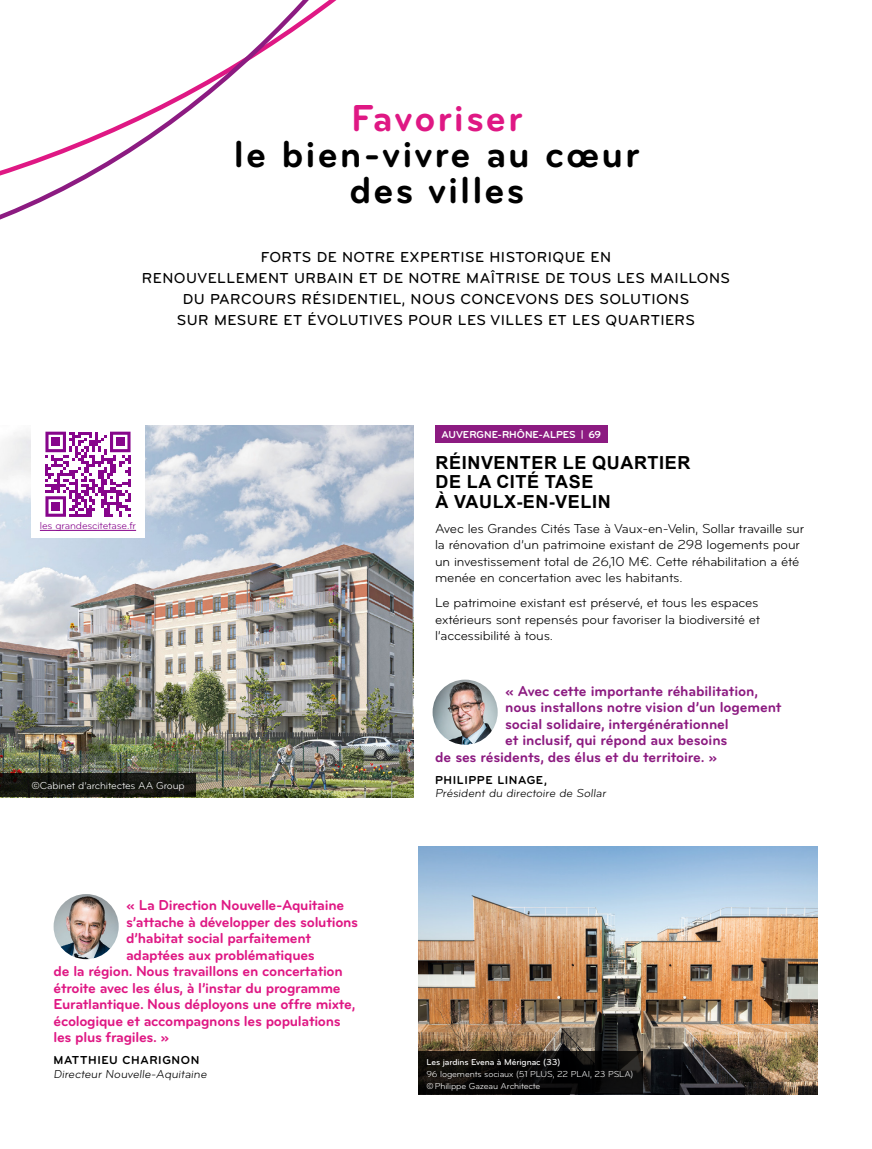
<style>
.page{position:relative;width:872px;height:1149px;background:#fff}
.page>*{position:absolute;margin:0;border:0;box-sizing:border-box;transform-origin:0 0}
.t1{font:700 39px/36px "Bryant Pro";letter-spacing:.05em;color:#000;text-align:center}
.t2{font:700 39px "Bryant Pro";letter-spacing:.05em;color:#df1884}
.t3{font:700 18px/19.5px "Arial";letter-spacing:.035em;color:#000}
.t4{font:700 15px "Bryant Pro";letter-spacing:-.02em;color:#df1884}
.t5{font:500 15px/21px "Bryant Pro";letter-spacing:.03em;color:#000;text-align:center}
.t6{font:700 15px "Bryant Pro";letter-spacing:-.01em;color:#8c1b81}
.t7{font:13.5px/16.5px "Bryant Pro";letter-spacing:-.01em;color:#000}
.t8{font:12px "Bryant Pro";color:#000}
.t9{font:700 12px "Bryant Pro";letter-spacing:.05em;color:#000}
.t10{font:10.5px "Bryant Pro";letter-spacing:-.01em;color:#fff}
.t11{font:700 10.5px "Bryant Pro";color:#fff}
.t12{font:10.5px "Bryant Pro";letter-spacing:-.01em;color:#87058c}
.t13{font:9px/12px "Bryant Pro";letter-spacing:-.01em;color:#fff}
.t14{font:500 9px "Bryant Pro";letter-spacing:-.01em;color:#fff}
</style>
<div class="page">
<img style="left:418px;top:846px;width:400px;height:247px">
<img style="left:0;top:425px;width:413px;height:371px">
<svg style="left:418px;top:1051px;width:224px;height:42px;background:#0b0a09"></svg>
<svg style="left:0;top:773px;width:196px;height:23px;background:#151611"></svg>
<div style="left:31px;top:423px;width:114px;height:114px;background:#fff"></div>
<svg style="left:0;top:0;width:337px;height:220px"></svg>
<img style="left:54px;top:893px;width:65px;height:65px;border-radius:33px">
<svg style="left:45px;top:431px;width:85px;height:85px"></svg>
<div style="left:51px;top:437px;width:9px;height:9px;background:#87058c"></div>
<div style="left:116px;top:437px;width:9px;height:9px;background:#87058c"></div>
<div style="left:51px;top:502px;width:9px;height:8px;background:#87058c"></div>
<div style="left:435px;top:425px;width:172px;height:18px;background:#8c1b81"></div>
<hr style="left:40px;top:530px;width:96px;height:1px;background:#87058c">
<img style="left:432px;top:679px;width:65px;height:65px;border-radius:33px">
<h1 class="t2" style="left:351px;top:97px;width:173px">Favoriser</h1>
<h1 class="t1" style="left:234px;top:137px;width:407px">le bien-vivre au cœur des villes</h1>
<p class="t5" style="left:142px;top:247px;width:590px">FORTS DE NOTRE EXPERTISE HISTORIQUE EN<br>RENOUVELLEMENT URBAIN ET DE NOTRE MAÎTRISE DE TOUS LES MAILLONS DU PARCOURS RÉSIDENTIEL, NOUS CONCEVONS DES SOLUTIONS<br>SUR MESURE ET ÉVOLUTIVES POUR LES VILLES ET LES QUARTIERS</p>
<p class="t12" style="left:40px;top:519px;width:98px">les grandescitetase.fr</p>
<p class="t10" style="left:31px;top:778px;width:155px">©Cabinet d’architectes AA Group</p>
<p class="t4" style="left:126px;top:896px;width:220px">« La Direction Nouvelle-Aquitaine</p>
<p class="t4" style="left:126px;top:913px;width:233px">s’attache à développer des solutions</p>
<p class="t4" style="left:126px;top:929px;width:186px">d’habitat social parfaitement</p>
<p class="t4" style="left:126px;top:946px;width:190px">adaptées aux problématiques</p>
<p class="t4" style="left:54px;top:962px;width:291px">de la région. Nous travaillons en concertation</p>
<p class="t4" style="left:54px;top:979px;width:288px">étroite avec les élus, à l’instar du programme</p>
<p class="t4" style="left:54px;top:995px;width:303px">Euratlantique. Nous déployons une offre mixte,</p>
<p class="t4" style="left:54px;top:1012px;width:289px">écologique et accompagnons les populations</p>
<p class="t4" style="left:54px;top:1028px;width:117px">les plus fragiles. »</p>
<p class="t9" style="left:54px;top:1053px;width:147px">MATTHIEU CHARIGNON</p>
<p class="t8" style="left:54px;top:1066px;width:156px">Directeur Nouvelle-Aquitaine</p>
<p class="t11" style="left:441px;top:428px;width:161px">AUVERGNE-RHÔNE-ALPES 69</p>
<h2 class="t3" style="left:435px;top:453px;width:256px">RÉINVENTER LE QUARTIER<br>DE LA CITÉ TASE<br>À VAULX-EN-VELIN</h2>
<p class="t7" style="left:435px;top:520px;width:370px">Avec les Grandes Cités Tase à Vaux-en-Velin, Sollar travaille sur la rénovation d’un patrimoine existant de 298 logements pour un investissement total de 26,10 M€. Cette réhabilitation a été menée en concertation avec les habitants.</p>
<p class="t7" style="left:435px;top:594px;width:326px;text-align:justify">Le patrimoine existant est préservé, et tous les espaces extérieurs sont repensés pour favoriser la biodiversité et l’accessibilité à tous.</p>
<p class="t6" style="left:505px;top:682px;width:254px">« Avec cette importante réhabilitation,</p>
<p class="t6" style="left:505px;top:699px;width:278px">nous installons notre vision d’un logement</p>
<p class="t6" style="left:505px;top:715px;width:225px">social solidaire, intergénérationnel</p>
<p class="t6" style="left:505px;top:732px;width:224px">et inclusif, qui répond aux besoins</p>
<p class="t6" style="left:435px;top:748px;width:284px">de ses résidents, des élus et du territoire. »</p>
<p class="t9" style="left:435px;top:773px;width:113px">PHILIPPE LINAGE,</p>
<p class="t8" style="left:435px;top:785px;width:174px">Président du directoire de Sollar</p>
<p class="t14" style="left:426px;top:1056px;width:135px">Les jardins Evena à Mérignac (33)</p>
<p class="t13" style="left:426px;top:1067px;width:208px">96 logements sociaux (51 PLUS, 22 PLAI, 23 PSLA) ©Philippe Gazeau Architecte</p>
</div>
